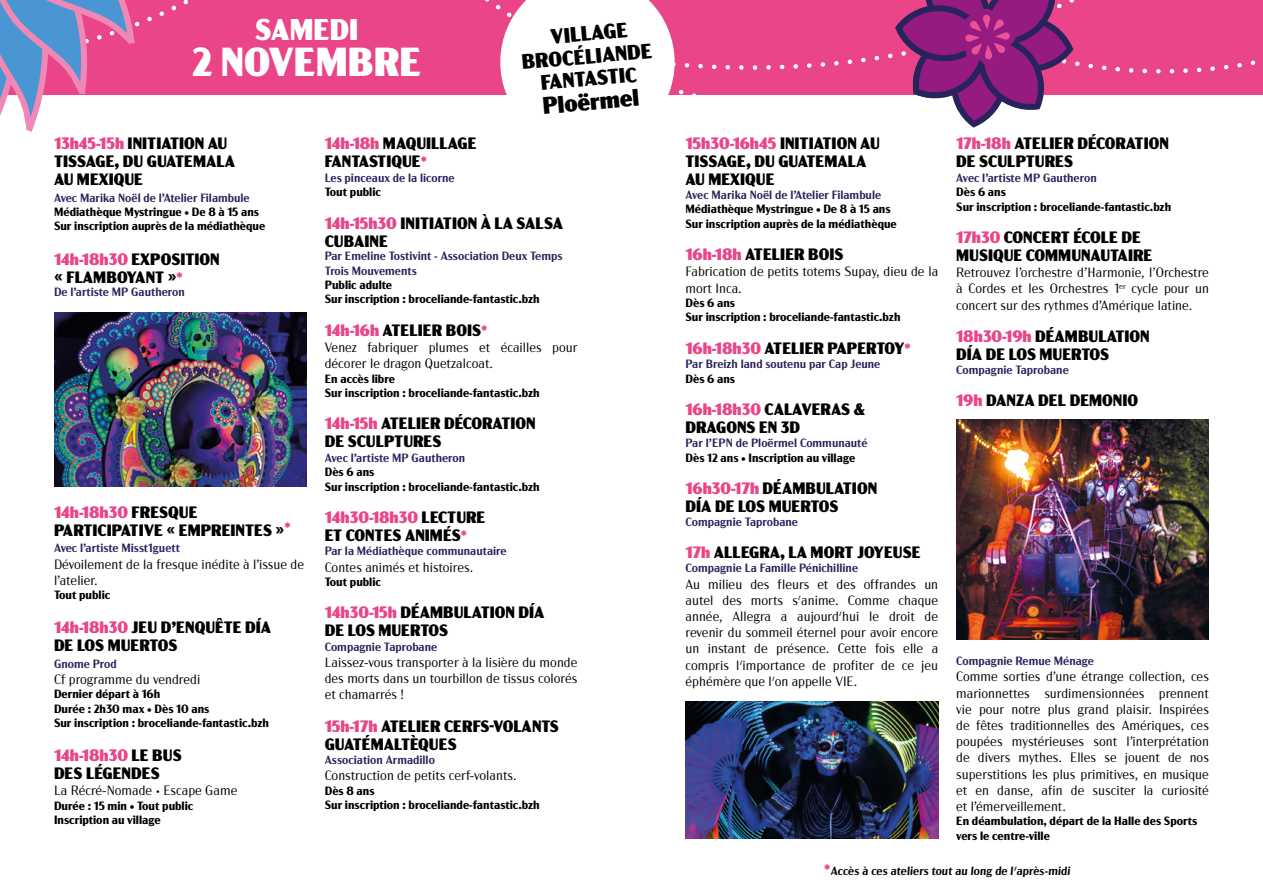
<style>
.page{position:relative;width:1263px;height:893px;background:#fff}
.page>*{position:absolute;margin:0;border:0;box-sizing:border-box;transform-origin:0 0}
.t1{font:900 40.5px "Acme Gothic";color:#fff}
.t2{font:900 30px "Acme Gothic";color:#fff}
.t3{font:900 24px "Acme Gothic";color:#000}
.t4{font:900 21px/22.5px "Acme Gothic";color:#000;text-align:center}
.t5{font:900 16.5px/18px "Acme Gothic";color:#000}
.t6{font:300 13.5px/16.2px "Acme Gothic";color:#000;text-align:justify}
.t7{font:700 12px/14.4px "Acme Gothic";color:#000}
.t8{font:600 12px/14.4px "Acme Gothic";color:#29235c}
.t9{font:600 12px "Acme Gothic";color:#000}
.s1{color:#e94588}
.s2{font-size:19.5px;color:#e94588}
.s3{font-weight:900;font-size:19.5px;color:#e94588}
</style>
<div class="page">
<div style="left:0;top:0;width:1263px;height:94px;background:#e94588"></div>
<img style="left:54px;top:312px;width:253px;height:175px">
<img style="left:685px;top:702px;width:253px;height:137px">
<img style="left:956px;top:420px;width:253px;height:220px">
<svg style="left:0;top:0;width:219px;height:132px"></svg>
<svg style="left:496px;top:0;width:767px;height:128px"></svg>
<h2 class="t2" style="left:255px;top:7px;width:105px">SAMEDI</h2>
<h3 class="t4" style="left:519px;top:27px;width:132px;rotate:-5deg">VILLAGE<br>BROCÉLIANDE<br>FANTASTIC</h3>
<h3 class="t3" style="left:541px;top:87px;width:98px;rotate:-5deg">Ploërmel</h3>
<h1 class="t1" style="left:192px;top:31px;width:231px">2 NOVEMBRE</h1>
<p class="t5" style="left:54px;top:133px;width:183px"><span class="s1">13h45-15h</span> INITIATION AU<br>TISSAGE, DU GUATEMALA<br>AU MEXIQUE</p>
<p class="t8" style="left:54px;top:189px;width:197px">Avec Marika Noël de l’Atelier Filambule</p>
<p class="t7" style="left:54px;top:204px;width:213px">Médiathèque Mystringue • De 8 à 15 ans<br>Sur inscription auprès de la médiathèque</p>
<p class="t5" style="left:54px;top:249px;width:167px"><span class="s1">14h-18h30</span> EXPOSITION « FLAMBOYANT »<span class="s2">*</span></p>
<p class="t8" style="left:54px;top:284px;width:132px">De l’artiste MP Gautheron</p>
<p class="t5" style="left:54px;top:502px;width:238px"><span class="s1">14h-18h30</span> FRESQUE<br>PARTICIPATIVE « EMPREINTES »<span class="s2">*</span></p>
<p class="t8" style="left:54px;top:540px;width:127px">Avec l’artiste Misst1guett</p>
<p class="t6" style="left:54px;top:555px;width:252px">Dévoilement de la fresque inédite à l’issue de l’atelier.</p>
<p class="t7" style="left:54px;top:587px;width:58px">Tout public</p>
<p class="t5" style="left:54px;top:617px;width:219px"><span class="s1">14h-18h30</span> JEU D’ENQUÊTE DÍA<br>DE LOS MUERTOS</p>
<p class="t8" style="left:54px;top:655px;width:64px">Gnome Prod</p>
<p class="t6" style="left:54px;top:670px;width:148px">Cf programme du vendredi</p>
<p class="t7" style="left:54px;top:686px;width:216px">Dernier départ à 16h<br>Durée : 2h30 max • Dès 10 ans<br>Sur inscription : broceliande-fantastic.bzh</p>
<p class="t5" style="left:54px;top:745px;width:129px"><span class="s1">14h-18h30</span> LE BUS<br>DES LÉGENDES</p>
<p class="t6" style="left:54px;top:782px;width:185px">La Récré-Nomade • Escape Game</p>
<p class="t7" style="left:54px;top:797px;width:141px">Durée : 15 min • Tout public<br>Inscription au village</p>
<p class="t5" style="left:325px;top:133px;width:153px"><span class="s1">14h-18h</span> MAQUILLAGE<br>FANTASTIQUE<span class="s2">*</span></p>
<p class="t8" style="left:325px;top:170px;width:132px">Les pinceaux de la licorne</p>
<p class="t7" style="left:325px;top:184px;width:58px">Tout public</p>
<p class="t5" style="left:325px;top:213px;width:240px"><span class="s1">14h-15h30</span> INITIATION À LA SALSA<br>CUBAINE</p>
<p class="t8" style="left:325px;top:248px;width:239px">Par Emeline Tostivint - Association Deux Temps<br>Trois Mouvements</p>
<p class="t7" style="left:325px;top:277px;width:216px">Public adulte<br>Sur inscription : broceliande-fantastic.bzh</p>
<p class="t5" style="left:325px;top:320px;width:164px"><span class="s1">14h-16h</span> ATELIER BOIS<span class="s2">*</span></p>
<p class="t6" style="left:325px;top:338px;width:254px">Venez fabriquer plumes et écailles pour décorer le dragon Quetzalcoat.</p>
<p class="t7" style="left:325px;top:370px;width:216px">En accès libre<br>Sur inscription : broceliande-fantastic.bzh</p>
<p class="t5" style="left:325px;top:413px;width:212px"><span class="s1">14h-15h</span> ATELIER DÉCORATION<br>DE SCULPTURES</p>
<p class="t8" style="left:325px;top:450px;width:142px">Avec l’artiste MP Gautheron</p>
<p class="t7" style="left:325px;top:464px;width:216px">Dès 6 ans<br>Sur inscription : broceliande-fantastic.bzh</p>
<p class="t5" style="left:325px;top:507px;width:162px"><span class="s1">14h30-18h30</span> LECTURE<br>ET CONTES ANIMÉS<span class="s2">*</span></p>
<p class="t8" style="left:325px;top:543px;width:183px">Par la Médiathèque communautaire</p>
<p class="t6" style="left:325px;top:558px;width:150px">Contes animés et histoires.</p>
<p class="t7" style="left:325px;top:574px;width:58px">Tout public</p>
<p class="t5" style="left:325px;top:602px;width:221px"><span class="s1">14h30-15h</span> DÉAMBULATION DÍA<br>DE LOS MUERTOS</p>
<p class="t8" style="left:325px;top:639px;width:114px">Compagnie Taprobane</p>
<p class="t6" style="left:325px;top:653px;width:254px">Laissez-vous transporter à la lisière du monde des morts dans un tourbillon de tissus colorés et chamarrés !</p>
<p class="t5" style="left:325px;top:716px;width:236px"><span class="s1">15h-17h</span> ATELIER CERFS-VOLANTS<br>GUATÉMALTÈQUES</p>
<p class="t8" style="left:325px;top:752px;width:112px">Association Armadillo</p>
<p class="t6" style="left:325px;top:767px;width:193px">Construction de petits cerf-volants.</p>
<p class="t7" style="left:325px;top:782px;width:216px">Dès 8 ans<br>Sur inscription : broceliande-fantastic.bzh</p>
<p class="t5" style="left:956px;top:133px;width:214px"><span class="s1">17h-18h</span> ATELIER DÉCORATION<br>DE SCULPTURES</p>
<p class="t8" style="left:956px;top:170px;width:142px">Avec l’artiste MP Gautheron</p>
<p class="t7" style="left:956px;top:184px;width:216px">Dès 6 ans<br>Sur inscription : broceliande-fantastic.bzh</p>
<p class="t5" style="left:956px;top:227px;width:198px"><span class="s1">17h30</span> CONCERT ÉCOLE DE<br>MUSIQUE COMMUNAUTAIRE</p>
<p class="t6" style="left:956px;top:264px;width:254px">Retrouvez l’orchestre d’Harmonie, l’Orchestre à Cordes et les Orchestres 1<sup>er</sup> cycle pour un concert sur des rythmes d’Amérique latine.</p>
<p class="t5" style="left:956px;top:326px;width:195px"><span class="s1">18h30-19h</span> DÉAMBULATION<br>DÍA DE LOS MUERTOS</p>
<p class="t8" style="left:956px;top:361px;width:114px">Compagnie Taprobane</p>
<p class="t5" style="left:956px;top:390px;width:183px"><span class="s1">19h</span> DANZA DEL DEMONIO</p>
<p class="t5" style="left:685px;top:133px;width:196px"><span class="s1">15h30-16h45</span> INITIATION AU<br>TISSAGE, DU GUATEMALA<br>AU MEXIQUE</p>
<p class="t8" style="left:685px;top:187px;width:197px">Avec Marika Noël de l’Atelier Filambule</p>
<p class="t7" style="left:685px;top:201px;width:213px">Médiathèque Mystringue • De 8 à 15 ans<br>Sur inscription auprès de la médiathèque</p>
<p class="t5" style="left:685px;top:244px;width:160px"><span class="s1">16h-18h</span> ATELIER BOIS</p>
<p class="t6" style="left:685px;top:263px;width:254px">Fabrication de petits totems Supay, dieu de la mort Inca.</p>
<p class="t7" style="left:685px;top:295px;width:216px">Dès 6 ans<br>Sur inscription : broceliande-fantastic.bzh</p>
<p class="t5" style="left:685px;top:338px;width:227px"><span class="s1">16h-18h30</span> ATELIER PAPERTOY<span class="s2">*</span></p>
<p class="t8" style="left:685px;top:356px;width:196px">Par Breizh land soutenu par Cap Jeune</p>
<p class="t7" style="left:685px;top:370px;width:51px">Dès 6 ans</p>
<p class="t5" style="left:685px;top:399px;width:181px"><span class="s1">16h-18h30</span> CALAVERAS &amp;<br>DRAGONS EN 3D</p>
<p class="t8" style="left:685px;top:435px;width:183px">Par l’EPN de Ploërmel Communauté</p>
<p class="t7" style="left:685px;top:449px;width:171px">Dès 12 ans • Inscription au village</p>
<p class="t5" style="left:685px;top:478px;width:193px"><span class="s1">16h30-17h</span> DÉAMBULATION<br>DÍA DE LOS MUERTOS</p>
<p class="t8" style="left:685px;top:513px;width:114px">Compagnie Taprobane</p>
<p class="t5" style="left:685px;top:542px;width:237px"><span class="s1">17h</span> ALLEGRA, LA MORT JOYEUSE</p>
<p class="t8" style="left:685px;top:560px;width:174px">Compagnie La Famille Pénichilline</p>
<p class="t6" style="left:685px;top:575px;width:254px">Au milieu des fleurs et des offrandes un autel des morts s'anime. Comme chaque année, Allegra a aujourd'hui le droit de revenir du sommeil éternel pour avoir encore un instant de présence. Cette fois elle a compris l'importance de profiter de ce jeu éphémère que l'on appelle VIE.</p>
<p class="t8" style="left:956px;top:653px;width:139px">Compagnie Remue Ménage</p>
<p class="t6" style="left:956px;top:668px;width:254px">Comme sorties d’une étrange collection, ces marionnettes surdimensionnées prennent vie pour notre plus grand plaisir. Inspirées de fêtes traditionnelles des Amériques, ces poupées mystérieuses sont l’interprétation de divers mythes. Elles se jouent de nos superstitions les plus primitives, en musique et en danse, afin de susciter la curiosité et l’émerveillement.</p>
<p class="t7" style="left:956px;top:813px;width:243px">En déambulation, départ de la Halle des Sports vers le centre-ville</p>
<p class="t9" style="left:824px;top:862px;width:249px"><span class="s3">*</span>Accès à ces ateliers tout au long de l'après-midi</p>
</div>
